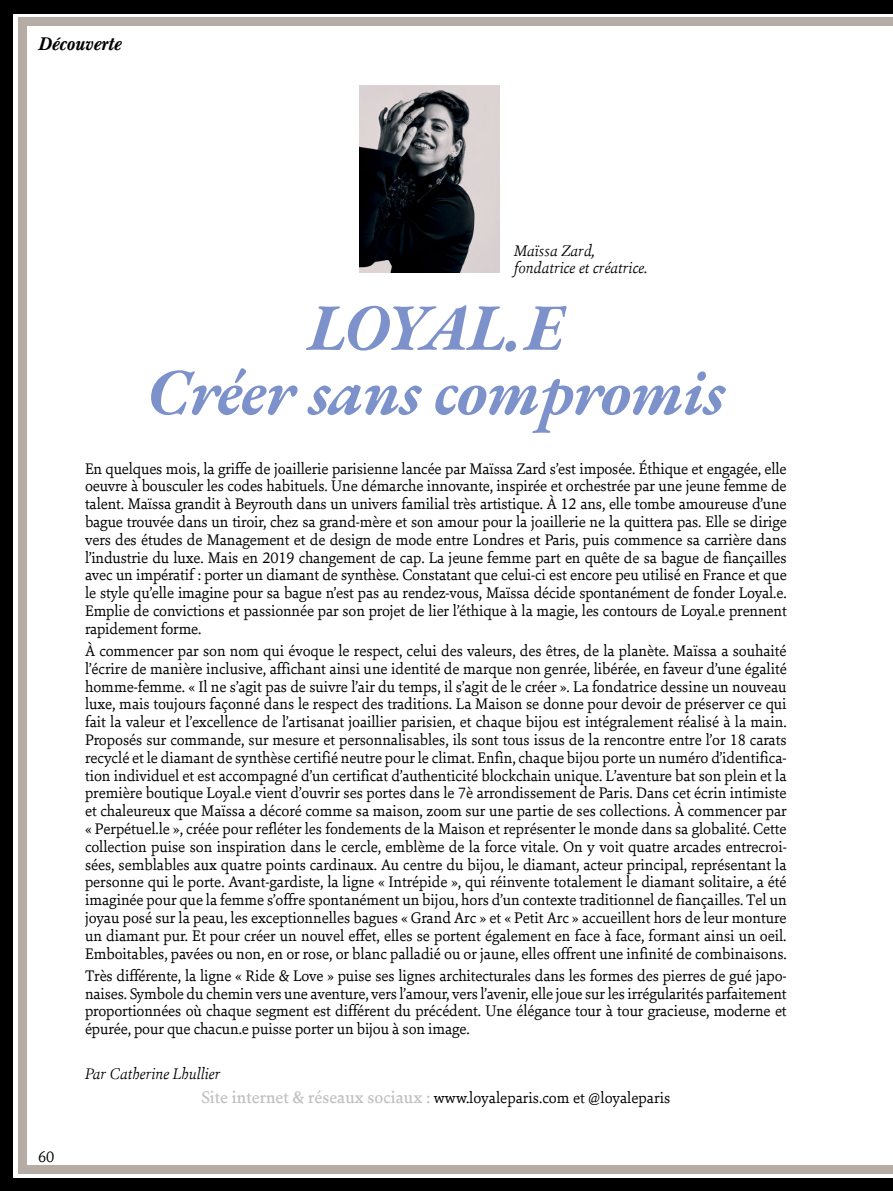
<style>
.page{position:relative;width:893px;height:1191px;background:#fff}
.page>*{position:absolute;margin:0;border:0;box-sizing:border-box;transform-origin:0 0}
.t1{font:italic 66px/64.5px "EB Garamond";letter-spacing:-.01em;color:#7d92ca;text-align:center}
.t2{font:18px "Berthold Baskerville Med Ita 2";color:#000}
.t3{font:16.5px/17.9px "Sina Nova W01";letter-spacing:-.01em;color:#000;text-align:justify}
.t4{font:italic 300 16.5px/16.5px "Sina Nova W01";color:#000}
.s1{font-weight:500;font-size:18px;color:#c0c1c2}
</style>
<div class="page">
<div style="left:0;top:0;width:893px;height:14px;background:#000"></div>
<div style="left:21px;top:17px;width:872px;height:9px;background:#b5ada5"></div>
<div style="left:27px;top:1165px;width:865px;height:9px;background:#b5ada5"></div>
<div style="left:0;top:1178px;width:893px;height:13px;background:#000"></div>
<div style="left:0;top:0;width:13px;height:1191px;background:#000"></div>
<div style="left:18px;top:17px;width:9px;height:1157px;background:#b5ada5"></div>
<img style="left:360px;top:85px;width:139px;height:188px">
<p class="t2" style="left:38px;top:33px;width:84px">Découverte</p>
<p class="t4" style="left:514px;top:243px;width:135px">Maïssa Zard, fondatrice et créatrice.</p>
<h1 class="t1" style="left:147px;top:296px;width:579px">LOYAL.E<br>Créer sans compromis</h1>
<p class="t3" style="left:85px;top:460px;width:703px">En quelques mois, la griffe de joaillerie parisienne lancée par Maïssa Zard s’est imposée. Éthique et engagée, elle oeuvre à bousculer les codes habituels. Une démarche innovante, inspirée et orchestrée par une jeune femme de talent. Maïssa grandit à Beyrouth dans un univers familial très artistique. À 12 ans, elle tombe amoureuse d’une bague trouvée dans un tiroir, chez sa grand-mère et son amour pour la joaillerie ne la quittera pas. Elle se dirige vers des études de Management et de design de mode entre Londres et Paris, puis commence sa carrière dans l’industrie du luxe. Mais en 2019 changement de cap. La jeune femme part en quête de sa bague de fiançailles avec un impératif : porter un diamant de synthèse. Constatant que celui-ci est encore peu utilisé en France et que le style qu’elle imagine pour sa bague n’est pas au rendez-vous, Maïssa décide spontanément de fonder Loyal.e.<br>Emplie de convictions et passionnée par son projet de lier l’éthique à la magie, les contours de Loyal.e prennent rapidement forme.</p>
<p class="t3" style="left:85px;top:642px;width:703px">À commencer par son nom qui évoque le respect, celui des valeurs, des êtres, de la planète. Maïssa a souhaité l’écrire de manière inclusive, affichant ainsi une identité de marque non genrée, libérée, en faveur d’une égalité homme-femme. « Il ne s’agit pas de suivre l’air du temps, il s’agit de le créer ». La fondatrice dessine un nouveau luxe, mais toujours façonné dans le respect des traditions. La Maison se donne pour devoir de préserver ce qui fait la valeur et l’excellence de l’artisanat joaillier parisien, et chaque bijou est intégralement réalisé à la main.<br>Proposés sur commande, sur mesure et personnalisables, ils sont tous issus de la rencontre entre l’or 18 carats recyclé et le diamant de synthèse certifié neutre pour le climat. Enfin, chaque bijou porte un numéro d’identifica&shy;tion individuel et est accompagné d’un certificat d’authenticité blockchain unique. L’aventure bat son plein et la première boutique Loyal.e vient d’ouvrir ses portes dans le 7è arrondissement de Paris. Dans cet écrin intimiste et chaleureux que Maïssa a décoré comme sa maison, zoom sur une partie de ses collections. À commencer par « Perpétuel.le », créée pour refléter les fondements de la Maison et représenter le monde dans sa globalité. Cette collection puise son inspiration dans le cercle, emblème de la force vitale. On y voit quatre arcades entrecroi&shy;sées, semblables aux quatre points cardinaux. Au centre du bijou, le diamant, acteur principal, représentant la personne qui le porte. Avant-gardiste, la ligne « Intrépide », qui réinvente totalement le diamant solitaire, a été imaginée pour que la femme s’offre spontanément un bijou, hors d’un contexte traditionnel de fiançailles. Tel un joyau posé sur la peau, les exceptionnelles bagues « Grand Arc » et « Petit Arc » accueillent hors de leur monture un diamant pur. Et pour créer un nouvel effet, elles se portent également en face à face, formant ainsi un oeil.<br>Emboitables, pavées ou non, en or rose, or blanc palladié ou or jaune, elles offrent une infinité de combinaisons.</p>
<p class="t3" style="left:85px;top:967px;width:703px">Très différente, la ligne « Ride &amp; Love » puise ses lignes architecturales dans les formes des pierres de gué japo&shy;naises. Symbole du chemin vers une aventure, vers l’amour, vers l’avenir, elle joue sur les irrégularités parfaitement proportionnées où chaque segment est différent du précédent. Une élégance tour à tour gracieuse, moderne et épurée, pour que chacun.e puisse porter un bijou à son image.</p>
<p class="t4" style="left:85px;top:1066px;width:137px">Par Catherine Lhullier</p>
<p class="t3" style="left:38px;top:1148px;width:18px">60</p>
<p class="t3" style="left:201px;top:1089px;width:470px"><span class="s1">Site internet &amp; réseaux sociaux :</span> www.loyaleparis.com et @loyaleparis</p>
</div>
